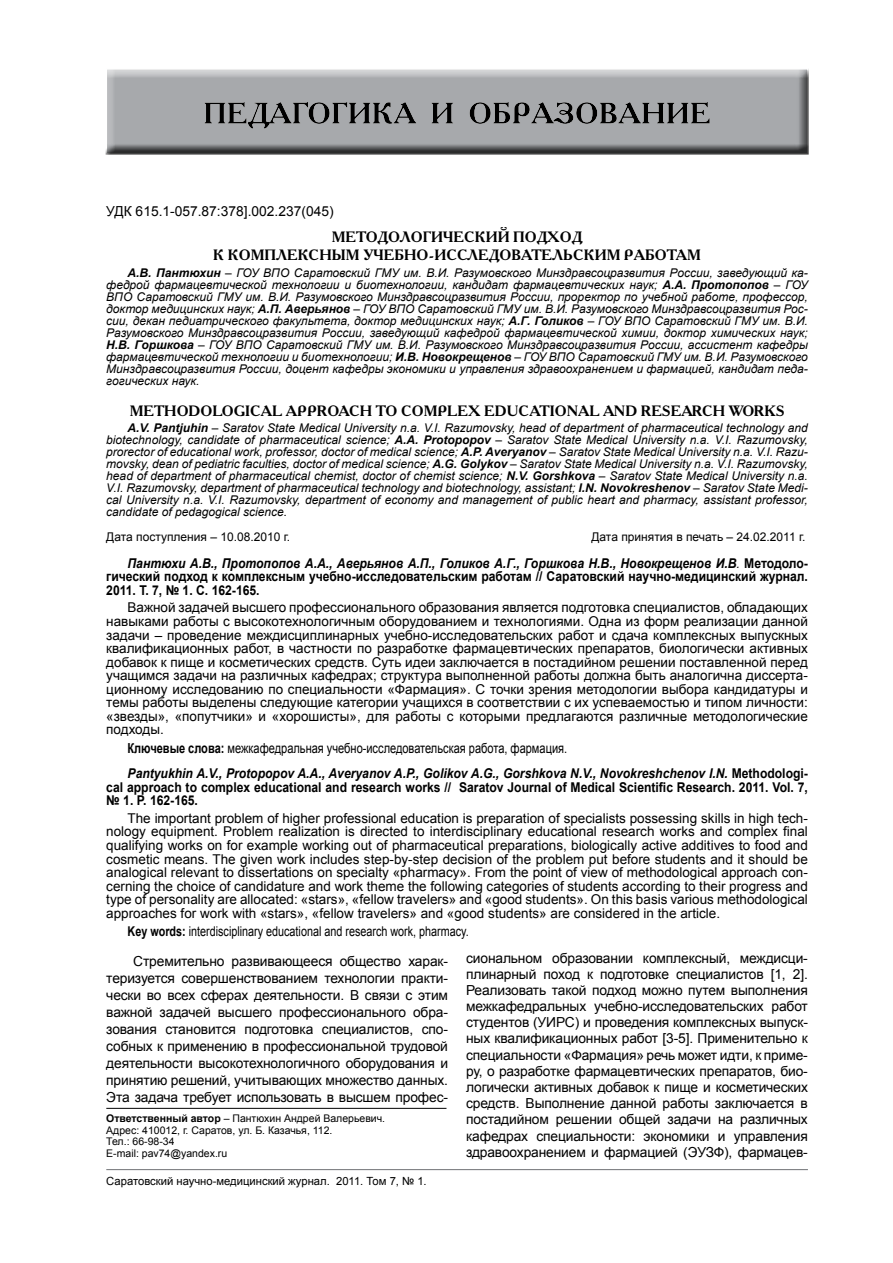
<style>
.page{position:relative;width:893px;height:1263px;background:#fff}
.page>*{position:absolute;margin:0;border:0;box-sizing:border-box;transform-origin:0 0}
.t1{font:700 15px "Academy C";color:#000}
.t2{font:13.8px/16.2px "Arial";letter-spacing:-.01em;color:#000;text-align:justify}
.t3{font:13.8px "Arial";letter-spacing:-.01em;color:#000;scale:.8 1}
.t4{font:13.5px/13.5px "Arial";color:#000;text-align:justify}
.t5{font:700 13.5px/13.5px "Arial";color:#000;text-align:justify;scale:.9 1}
.t6{font:13.5px "Arial";color:#000;scale:.8 1}
.t7{font:italic 12px/12px "Arial";color:#000;text-align:justify}
.t8{font:12px "Arial";color:#000}
.t9{font:11.25px "Arial";color:#000}
.t10{font:10.5px/11.6px "Arial";color:#000}
.s1{font-weight:700}
.s2{font-style:italic}
.s3{font-weight:400;font-style:italic}
</style>
<div class="page">
<hr style="left:106px;top:1169px;width:702px;height:1px;background:#808285">
<div style="left:105px;top:68px;width:705px;height:87px;background:#000;opacity:.75"></div>
<hr style="left:106px;top:1108px;width:340px;height:1px;background:#000">
<p class="t2" style="left:106px;top:203px;width:229px">УДК 615.1-057.87:378].002.237(045)</p>
<p class="t1" style="left:332px;top:227px;width:12px">МЕТОДОЛОГИЧЕ</p>
<p class="t1" style="left:464px;top:227px;width:23px">СКИЙ</p>
<p class="t1" style="left:513px;top:227px;width:59px">ПОДХОД</p>
<p class="t1" style="left:213px;top:245px;width:28px">К КОМ</p>
<p class="t1" style="left:264px;top:245px;width:24px">ПЛЕК</p>
<p class="t1" style="left:309px;top:245px;width:25px">СНЫМ</p>
<p class="t1" style="left:363px;top:245px;width:116px">УЧЕБНО -ИССЛЕДОВАТЕЛЬ</p>
<p class="t1" style="left:573px;top:245px;width:24px">СКИМ</p>
<p class="t1" style="left:624px;top:245px;width:44px">РАБОТАМ</p>
<p class="t7" style="left:106px;top:267px;width:703px;text-indent:21px"><span class="s1">А.В. Пантюхин</span> – ГОУ ВПО Саратовский ГМУ им. В.И. Разумовского Минздравсоцразвития России, заведующий ка&shy;федрой фармацевтической технологии и биотехнологии, кандидат фармацевтических наук; <span class="s1">А.А. Протопопов</span> – ГОУ ВПО Саратовский ГМУ им. В.И. Разумовского Минздравсоцразвития России, проректор по учебной работе, профессор, доктор медицинских наук; <span class="s1">А.П. Аверьянов</span> – ГОУ ВПО Саратовский ГМУ им. В.И. Разумовского Минздравсоцразвития Рос&shy;сии, декан педиатрического факультета, доктор медицинских наук; <span class="s1">А.Г. Голиков</span> – ГОУ ВПО Саратовский ГМУ им. В.И.<br>Разумовского Минздравсоцразвития России, заведующий кафедрой фармацевтической химии, доктор химических наук; <span class="s1">Н.В. Горшкова</span> – ГОУ ВПО Саратовский ГМУ им. В.И. Разумовского Минздравсоцразвития России, ассистент кафедры фармацевтической технологии и биотехнологии; <span class="s1">И.В. Новокрещенов</span> – ГОУ ВПО Саратовский ГМУ им. В.И. Разумовского Минздравсоцразвития России, доцент кафедры экономики и управления здравоохранением и фармацией, кандидат педа&shy;гогических наук.</p>
<p class="t1" style="left:130px;top:401px;width:656px">METHODOLOGICAL APPROACH TO COMPLEX EDUCATIONAL AND RESEARCH WORKS</p>
<p class="t7" style="left:106px;top:422px;width:703px;text-indent:21px"><span class="s1">A.V. Pantjuhin</span> – Saratov State Medical University n.a. V.I. Razumovsky, head of department of pharmaceutical technology and biotechnology, candidate of pharmaceutical science; <span class="s1">A.A. Protopopov</span> – Saratov State Medical University n.a. V.I. Razumovsky, prorector of educational work, professor, doctor of medical science; <span class="s1">A.P. Averyanov</span> – Saratov State Medical University n.a. V.I. Razu&shy;movsky, dean of pediatric faculties, doctor of medical science; <span class="s1">A.G. Golykov</span> – Saratov State Medical University n.a. V.I. Razumovsky, head of department of pharmaceutical chemist, doctor of chemist science; <span class="s1">N.V. Gorshkova</span> – Saratov State Medical University n.a.<br>V.I. Razumovsky, department of pharmaceutical technology and biotechnology, assistant; <span class="s1">I.N. Novokreshenov</span> – Saratov State Medi&shy;cal University n.a. V.I. Razumovsky, department of economy and management of public heart and pharmacy, assistant professor, candidate of pedagogical science.</p>
<p class="t8" style="left:106px;top:529px;width:185px">Дата поступления – 10.08.2010 г.</p>
<p class="t8" style="left:591px;top:529px;width:215px">Дата принятия в печать – 24.02.2011 г.</p>
<p class="t5" style="left:106px;top:556px;width:781px;text-indent:21px"><span class="s2">Пантюхи А.В., Протопопов А.А., Аверьянов А.П., Голиков А.Г., Горшкова Н.В., Новокрещенов И.В</span><span class="s3">.</span> Методоло&shy;гический подход к комплексным учебно-исследовательским работам // Саратовский научно-медицинский журнал.<br>2011. Т. 7, № 1. С. 162-165.</p>
<p class="t4" style="left:106px;top:601px;width:703px;text-indent:21px">Важной задачей высшего профессионального образования является подготовка специалистов, обладающих навыками работы с высокотехнологичным оборудованием и технологиями. Одна из форм реализации данной задачи – проведение междисциплинарных учебно-исследовательских работ и сдача комплексных выпускных квалификационных работ, в частности по разработке фармацевтических препаратов, биологически активных добавок к пище и косметических средств. Суть идеи заключается в постадийном решении поставленной перед учащимся задачи на различных кафедрах; структура выполненной работы должна быть аналогична диссерта&shy;ционному исследованию по специальности «Фармация». С точки зрения методологии выбора кандидатуры и темы работы выделены следующие категории учащихся в соответствии с их успеваемостью и типом личности: «звезды», «попутчики» и «хорошисты», для работы с которыми предлагаются различные методологические подходы.</p>
<p class="t3" style="left:128px;top:739px;width:551px"><span class="s1">Ключевые слова:</span> межкафедральная учебно-исследовательская работа, фармация.</p>
<p class="t5" style="left:106px;top:767px;width:781px;text-indent:21px"><span class="s2">Pantyukhin A.V., Protopopov A.A., Averyanov A.P., Golikov A.G., Gorshkova N.V., Novokreshchenov I.N.</span> Methodologi&shy;cal approach to complex educational and research works // Saratov Journal of Medical Scientific Research. 2011. Vol. 7, № 1. P. 162-165.</p>
<p class="t4" style="left:106px;top:811px;width:703px;text-indent:21px">The important problem of higher professional education is preparation of specialists possessing skills in high tech&shy;nology equipment. Problem realization is directed to interdisciplinary educational research works and complex final qualifying works on for example working out of pharmaceutical preparations, biologically active additives to food and cosmetic means. The given work includes step-by-step decision of the problem put before students and it should be analogical relevant to dissertations on specialty «pharmacy». From the point of view of methodological approach con&shy;cerning the choice of candidature and work theme the following categories of students according to their progress and type of personality are allocated: «stars», «fellow travelers» and «good students». On this basis various methodological approaches for work with «stars», «fellow travelers» and «good students» are considered in the article.</p>
<p class="t6" style="left:128px;top:922px;width:428px"><span class="s1">Key words:</span> interdisciplinary educational and research work, pharmacy.</p>
<p class="t2" style="left:106px;top:952px;width:343px;line-height:17.1px;text-indent:21px"><sup>1</sup>Стремительно развивающееся общество харак&shy;теризуется совершенствованием технологии практи&shy;чески во всех сферах деятельности. В связи с этим важной задачей высшего профессионального обра&shy;зования становится подготовка специалистов, спо&shy;собных к применению в профессиональной трудовой деятельности высокотехнологичного оборудования и принятию решений, учитывающих множество данных.<br>Эта задача требует использовать в высшем профес-</p>
<p class="t10" style="left:106px;top:1113px;width:280px"><span class="s1">Ответственный автор</span> – Пантюхин Андрей Валерьевич.<br>Адрес: 410012, г. Саратов, ул. Б. Казачья, 112.<br>Тел.: 66-98-34<br>E-mail: pav74@yandex.ru</p>
<p class="t2" style="left:466px;top:950px;width:343px">сиональном образовании комплексный, междисци&shy;плинарный поход к подготовке специалистов [1, 2].<br>Реализовать такой подход можно путем выполнения межкафедральных учебно-исследовательских работ студентов (УИРС) и проведения комплексных выпуск&shy;ных квалификационных работ [3-5]. Применительно к специальности «Фармация» речь может идти, к приме&shy;ру, о разработке фармацевтических препаратов, био&shy;логически активных добавок к пище и косметических средств. Выполнение данной работы заключается в постадийном решении общей задачи на различных кафедрах специальности: экономики и управления здравоохранением и фармацией (ЭУЗФ), фармацев-</p>
<p class="t9" style="left:106px;top:1174px;width:322px">Саратовский научно-медицинский журнал. 2011. Том 7, № 1.</p>
</div>
